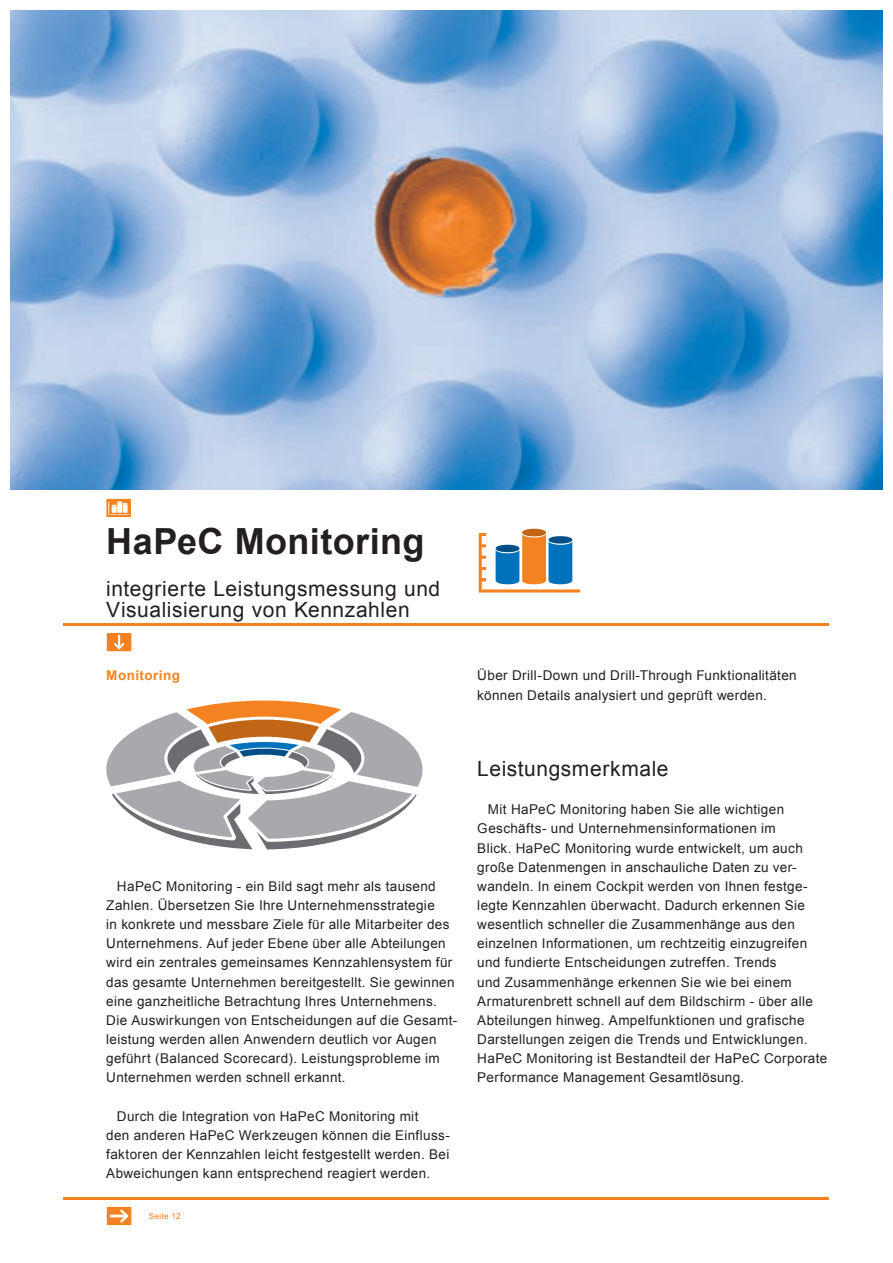
<style>
.page{position:relative;width:893px;height:1263px;background:#fff}
.page>*{position:absolute;margin:0;border:0;box-sizing:border-box;transform-origin:0 0}
.t1{font:700 36px "Arial";letter-spacing:.01em;color:#231f20}
.t2{font:21px/21px "Arial";letter-spacing:.025em;color:#231f20}
.t3{font:13.5px/19.2px "Arial";letter-spacing:.025em;color:#231f20}
.t4{font:700 13.5px "Arial";letter-spacing:.03em;color:#f58220}
.t5{font:8.25px "Arial";letter-spacing:.04em;color:#f58220}
</style>
<div class="page">
<hr style="left:64px;top:1197px;width:765px;height:2px;background:#f58220">
<div style="left:107px;top:1207px;width:24px;height:18px;background:#f58220"></div>
<svg style="left:109px;top:1209px;width:19px;height:13px"></svg>
<div style="left:107px;top:633px;width:24px;height:18px;background:#f58220"></div>
<svg style="left:114px;top:634px;width:10px;height:15px"></svg>
<hr style="left:64px;top:623px;width:765px;height:2px;background:#f58220">
<svg style="left:479px;top:528px;width:101px;height:64px"></svg>
<div style="left:106px;top:499px;width:25px;height:18px;background:#f58220"></div>
<svg style="left:108px;top:501px;width:21px;height:14px"></svg>
<img style="left:11px;top:11px;width:871px;height:478px">
<svg style="left:106px;top:700px;width:316px;height:149px"></svg>
<h1 class="t1" style="left:106px;top:517px;width:320px">HaPeC Monitoring</h1>
<h2 class="t2" style="left:106px;top:578px;width:335px">integrierte Leistungsmessung und<br>Visualisierung von Kennzahlen</h2>
<p class="t4" style="left:106px;top:667px;width:75px">Monitoring</p>
<p class="t3" style="left:477px;top:666px;width:321px">Über Drill-Down und Drill-Through Funktionalitäten können Details analysiert und geprüft werden.</p>
<p class="t3" style="left:106px;top:877px;width:352px;text-indent:11px">HaPeC Monitoring - ein Bild sagt mehr als tausend Zahlen. Übersetzen Sie Ihre Unternehmensstrategie<br>in konkrete und messbare Ziele für alle Mitarbeiter des Unternehmens. Auf jeder Ebene über alle Abteilungen wird ein zentrales gemeinsames Kennzahlensystem für das gesamte Unternehmen bereitgestellt. Sie gewinnen eine ganzheitliche Betrachtung Ihres Unternehmens.<br>Die Auswirkungen von Entscheidungen auf die Gesamt&shy;leistung werden allen Anwendern deutlich vor Augen geführt (Balanced Scorecard). Leistungsprobleme im Unternehmen werden schnell erkannt.</p>
<p class="t3" style="left:106px;top:1106px;width:345px;text-indent:11px">Durch die Integration von HaPeC Monitoring mit<br>den anderen HaPeC Werkzeugen können die Einfluss&shy;faktoren der Kennzahlen leicht festgestellt werden. Bei Abweichungen kann entsprechend reagiert werden.</p>
<p class="t5" style="left:149px;top:1211px;width:33px">Seite 12</p>
<h2 class="t2" style="left:477px;top:758px;width:193px">Leistungsmerkmale</h2>
<p class="t3" style="left:477px;top:800px;width:351px;text-indent:11px">Mit HaPeC Monitoring haben Sie alle wichtigen Geschäfts- und Unternehmensinformationen im<br>Blick. HaPeC Monitoring wurde entwickelt, um auch große Datenmengen in anschauliche Daten zu ver&shy;wandeln. In einem Cockpit werden von Ihnen festge&shy;legte Kennzahlen überwacht. Dadurch erkennen Sie wesentlich schneller die Zusammenhänge aus den einzelnen Informationen, um rechtzeitig einzugreifen und fundierte Entscheidungen zutreffen. Trends<br>und Zusammenhänge erkennen Sie wie bei einem Armaturenbrett schnell auf dem Bildschirm - über alle Abteilungen hinweg. Ampelfunktionen und grafische Darstellungen zeigen die Trends und Entwicklungen.<br>HaPeC Monitoring ist Bestandteil der HaPeC Corporate Performance Management Gesamtlösung.</p>
</div>
